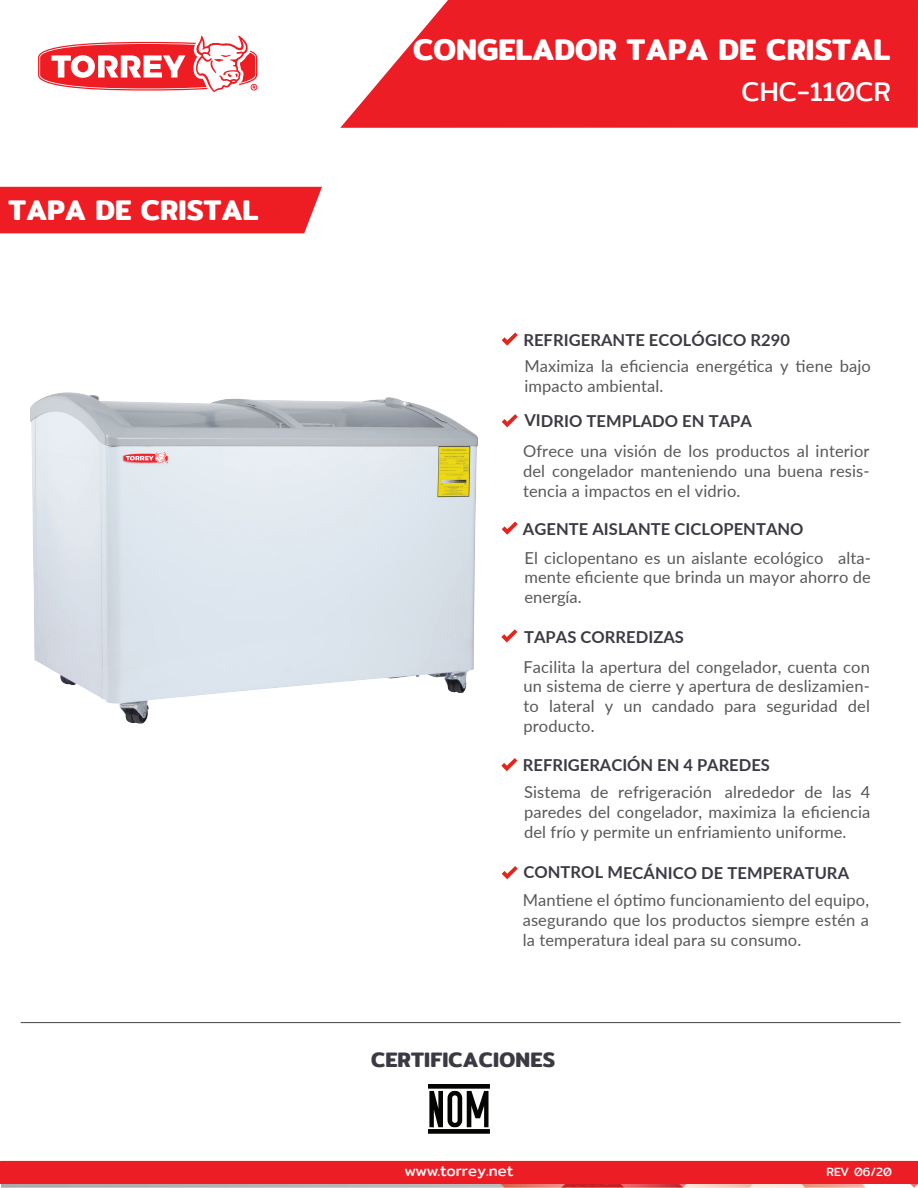
<style>
.page{position:relative;width:918px;height:1188px;background:#fff}
.page>*{position:absolute;margin:0;border:0;box-sizing:border-box;transform-origin:0 0}
.t1{font:600 30px "Mitr";color:#fff}
.t2{font:600 28.5px "Mitr";color:#fff}
.t3{font:27px "Mitr";color:#fff}
.t4{font:600 21px "Mitr";letter-spacing:.01em;color:#3b3a43}
.t5{font:16.5px/19.8px "Lato";letter-spacing:.005em;color:#57585a;text-align:justify}
.t6{font:700 16.5px "Lato";letter-spacing:.005em;color:#3c3a43}
.t7{font:15px "Mitr";color:#fff}
.t8{font:12px "Mitr";color:#fff}
</style>
<div class="page">
<img style="left:2px;top:1160px;width:916px;height:28px">
<div style="left:0;top:1161px;width:918px;height:23px;background:#ec1d25"></div>
<svg style="left:340px;top:0;width:578px;height:128px;background:#ed323a"></svg>
<img style="left:30px;top:392px;width:448px;height:332px">
<div style="left:0;top:187px;width:322px;height:46px;background:#ee1d23"></div>
<svg style="left:38px;top:35px;width:220px;height:58px"></svg>
<hr style="left:21px;top:1022px;width:880px;height:1px;background:#46494b">
<img style="left:428px;top:1084px;width:62px;height:49px">
<svg style="left:502px;top:866px;width:16px;height:13px"></svg>
<svg style="left:502px;top:522px;width:16px;height:13px"></svg>
<svg style="left:502px;top:414px;width:16px;height:13px"></svg>
<svg style="left:501px;top:629px;width:16px;height:14px"></svg>
<svg style="left:501px;top:758px;width:16px;height:13px"></svg>
<svg style="left:502px;top:332px;width:16px;height:14px"></svg>
<h2 class="t2" style="left:9px;top:189px;width:251px">TAPA DE CRISTAL</h2>
<h1 class="t1" style="left:413px;top:27px;width:478px">CONGELADOR TAPA DE CRISTAL</h1>
<h3 class="t3" style="left:741px;top:72px;width:151px">CHC-110CR</h3>
<p class="t6" style="left:523px;top:328px;width:268px">REFRIGERANTE ECOLÓGICO R290</p>
<p class="t5" style="left:524px;top:355px;width:348px">Maximiza la eficiencia energética y tiene bajo impacto ambiental.</p>
<p class="t6" style="left:524px;top:408px;width:229px">VIDRIO TEMPLADO EN TAPA</p>
<p class="t5" style="left:523px;top:441px;width:348px">Ofrece una visión de los productos al interior del congelador manteniendo una buena resis&shy;tencia a impactos en el vidrio.</p>
<p class="t6" style="left:523px;top:517px;width:282px">AGENTE AISLANTE CICLOPENTANO</p>
<p class="t5" style="left:524px;top:547px;width:348px">El ciclopentano es un aislante ecológico alta&shy;mente eficiente que brinda un mayor ahorro de energía.</p>
<p class="t6" style="left:524px;top:625px;width:161px">TAPAS CORREDIZAS</p>
<p class="t5" style="left:523px;top:656px;width:348px">Facilita la apertura del congelador, cuenta con un sistema de cierre y apertura de deslizamien&shy;to lateral y un candado para seguridad del producto.</p>
<p class="t6" style="left:523px;top:752px;width:248px">REFRIGERACIÓN EN 4 PAREDES</p>
<p class="t5" style="left:524px;top:782px;width:348px">Sistema de refrigeración alrededor de las 4 paredes del congelador, maximiza la eficiencia del frío y permite un enfriamiento uniforme.</p>
<p class="t6" style="left:524px;top:860px;width:327px">CONTROL MECÁNICO DE TEMPERATURA</p>
<p class="t5" style="left:523px;top:889px;width:348px">Mantiene el óptimo funcionamiento del equipo, asegurando que los productos siempre estén a la temperatura ideal para su consumo.</p>
<p class="t4" style="left:371px;top:1044px;width:186px">CERTIFICACIONES</p>
<p class="t7" style="left:404px;top:1160px;width:111px">www.torrey.net</p>
<p class="t8" style="left:826px;top:1163px;width:67px">REV 06/20</p>
</div>
